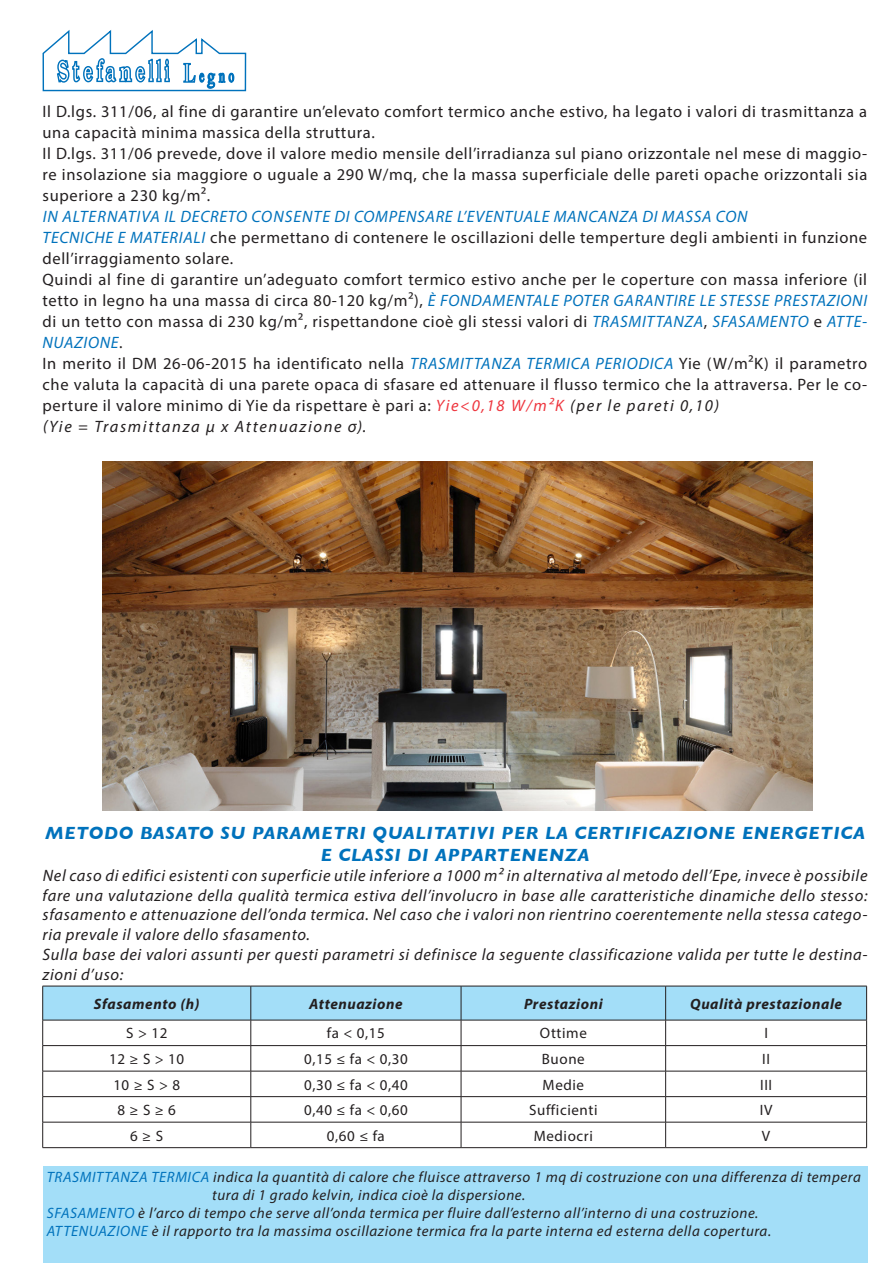
<style>
.page{position:relative;width:893px;height:1263px;background:#fff}
.page>*{position:absolute;margin:0;border:0;box-sizing:border-box;transform-origin:0 0}
.t1{font:italic 700 18px/21.6px "Gill Sans";letter-spacing:.04em;color:#0072bc;text-align:center}
.t2{font:16.5px/21px "Myriad Pro";letter-spacing:.04em;color:#231f20;text-align:justify}
.t3{font:italic 16.5px/19.8px "Myriad Pro";letter-spacing:.04em;color:#231f20;text-align:justify}
.t4{font:italic 16.5px "Myriad Pro";letter-spacing:.04em;color:#0072bc}
.t5{font:italic 16.5px "Myriad Pro";letter-spacing:.1em;color:#231f20}
.t6{font:italic 15px/18px "Myriad Pro";letter-spacing:.04em;color:#231f20}
.t7{font:15px "Myriad Pro";letter-spacing:.04em;color:#231f20}
.t8{font:italic 700 15px "Myriad Pro";letter-spacing:.04em;color:#231f20}
.s1{font-style:italic;color:#0072bc}
.s2{font-style:italic;color:#ee363f}
.s3{font-style:italic}
.s4{color:#0072bc}
</style>
<div class="page">
<svg style="left:42px;top:30px;width:205px;height:62px"></svg>
<div style="left:43px;top:1167px;width:824px;height:96px;background:#a3def8"></div>
<svg style="left:42px;top:986px;width:825px;height:161px"></svg>
<hr style="left:43px;top:1147px;width:208px;height:1px;background:#231f20">
<hr style="left:251px;top:1147px;width:210px;height:1px;background:#231f20">
<hr style="left:461px;top:1147px;width:205px;height:1px;background:#231f20">
<hr style="left:666px;top:1147px;width:201px;height:1px;background:#231f20">
<img style="left:102px;top:461px;width:710px;height:349px">
<p class="t2" style="left:43px;top:101px;width:826px">Il D.lgs. 311/06, al fine di garantire un’elevato comfort termico anche estivo, ha legato i valori di trasmittanza a una capacità minima massica della struttura.</p>
<p class="t2" style="left:43px;top:143px;width:826px">Il D.lgs. 311/06 prevede, dove il valore medio mensile dell’irradianza sul piano orizzontale nel mese di maggio&shy;re insolazione sia maggiore o uguale a 290 W/mq, che la massa superficiale delle pareti opache orizzontali sia superiore a 230 kg/m².</p>
<p class="t4" style="left:43px;top:206px;width:706px">IN ALTERNATIVA IL DECRETO CONSENTE DI COMPENSARE L’EVENTUALE MANCANZA DI MASSA CON</p>
<p class="t2" style="left:43px;top:227px;width:826px"><span class="s1">TECNICHE E MATERIALI</span> che permettano di contenere le oscillazioni delle temperture degli ambienti in funzione dell’irraggiamento solare.</p>
<p class="t2" style="left:43px;top:269px;width:826px">Quindi al fine di garantire un’adeguato comfort termico estivo anche per le coperture con massa inferiore (il tetto in legno ha una massa di circa 80-120 kg/m²), <span class="s1">È FONDAMENTALE POTER GARANTIRE LE STESSE PRESTAZIONI </span>di un tetto con massa di 230 kg/m², rispettandone cioè gli stessi valori di <span class="s1">TRASMITTANZA</span>, <span class="s1">SFASAMENTO</span> e <span class="s1">ATTE-NUAZIONE</span>.</p>
<p class="t2" style="left:43px;top:353px;width:826px">In merito il DM 26-06-2015 ha identificato nella <span class="s1">TRASMITTANZA TERMICA PERIODICA</span> Yie (W/m²K) il parametro che valuta la capacità di una parete opaca di sfasare ed attenuare il flusso termico che la attraversa. Per le co&shy;perture il valore minimo di Yie da rispettare è pari a: <span class="s2">Yie&lt;0,18 W/m²K</span> <span class="s3">(per le pareti 0,10)</span></p>
<p class="t5" style="left:43px;top:416px;width:325px">(Yie = Trasmittanza μ x Attenuazione σ).</p>
<p class="t1" style="left:45px;top:822px;width:821px">METODO BASATO SU PARAMETRI QUALITATIVI PER LA CERTIFICAZIONE ENERGETICA<br>E CLASSI DI APPARTENENZA</p>
<p class="t3" style="left:43px;top:865px;width:826px">Nel caso di edifici esistenti con superficie utile inferiore a 1000 m² in alternativa al metodo dell’Epe, invece è possibile fare una valutazione della qualità termica estiva dell’involucro in base alle caratteristiche dinamiche dello stesso: sfasamento e attenuazione dell’onda termica. Nel caso che i valori non rientrino coerentemente nella stessa catego&shy;ria prevale il valore dello sfasamento.</p>
<p class="t3" style="left:43px;top:944px;width:826px">Sulla base dei valori assunti per questi parametri si definisce la seguente classificazione valida per tutte le destina&shy;zioni d’uso:</p>
<p class="t8" style="left:94px;top:994px;width:107px">Sfasamento (h)</p>
<p class="t8" style="left:309px;top:994px;width:95px">Attenuazione</p>
<p class="t8" style="left:524px;top:994px;width:80px">Prestazioni</p>
<p class="t8" style="left:690px;top:994px;width:153px">Qualità prestazionale</p>
<p class="t7" style="left:126px;top:1024px;width:43px">S &gt; 12</p>
<p class="t7" style="left:327px;top:1024px;width:59px">fa &lt; 0,15</p>
<p class="t7" style="left:540px;top:1024px;width:49px">Ottime</p>
<p class="t7" style="left:764px;top:1024px;width:5px">I</p>
<p class="t7" style="left:109px;top:1050px;width:77px">12 ≥ S &gt; 10</p>
<p class="t7" style="left:304px;top:1050px;width:105px">0,15 ≤ fa &lt; 0,30</p>
<p class="t7" style="left:542px;top:1050px;width:44px">Buone</p>
<p class="t7" style="left:762px;top:1050px;width:9px">II</p>
<p class="t7" style="left:113px;top:1075px;width:68px">10 ≥ S &gt; 8</p>
<p class="t7" style="left:304px;top:1075px;width:105px">0,30 ≤ fa &lt; 0,40</p>
<p class="t7" style="left:543px;top:1075px;width:43px">Medie</p>
<p class="t7" style="left:760px;top:1075px;width:13px">III</p>
<p class="t7" style="left:118px;top:1101px;width:60px">8 ≥ S ≥ 6</p>
<p class="t7" style="left:304px;top:1101px;width:105px">0,40 ≤ fa &lt; 0,60</p>
<p class="t7" style="left:529px;top:1101px;width:70px">Sufficienti</p>
<p class="t7" style="left:760px;top:1101px;width:14px">IV</p>
<p class="t7" style="left:130px;top:1126px;width:34px">6 ≥ S</p>
<p class="t7" style="left:327px;top:1126px;width:59px">0,60 ≤ fa</p>
<p class="t7" style="left:534px;top:1126px;width:61px">Mediocri</p>
<p class="t7" style="left:762px;top:1126px;width:10px">V</p>
<p class="t6" style="left:212px;top:1168px;width:650px;text-indent:-165px"><span class="s4">TRASMITTANZA TERMICA</span> indica la quantità di calore che fluisce attraverso 1 mq di costruzione con una differenza di tempera tura di 1 grado kelvin, indica cioè la dispersione.</p>
<p class="t6" style="left:47px;top:1204px;width:713px"><span class="s4">SFASAMENTO</span> è l’arco di tempo che serve all’onda termica per fluire dall’esterno all’interno di una costruzione.</p>
<p class="t6" style="left:47px;top:1222px;width:726px"><span class="s4">ATTENUAZIONE</span> è il rapporto tra la massima oscillazione termica fra la parte interna ed esterna della copertura.</p>
</div>
